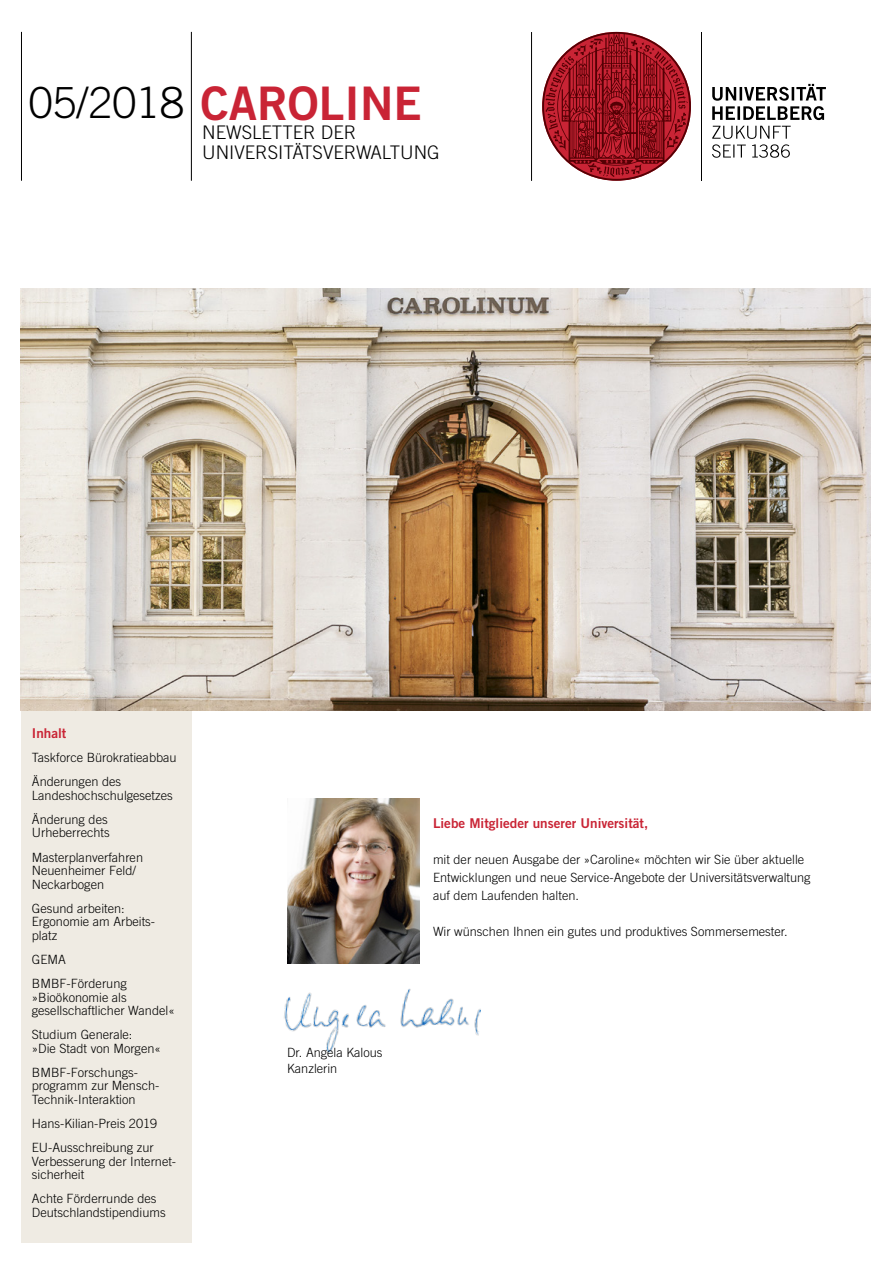
<style>
.page{position:relative;width:893px;height:1263px;background:#fff}
.page>*{position:absolute;margin:0;border:0;box-sizing:border-box;transform-origin:0 0}
._01_Firmierung{font:46.35px "Trade Gothic LT Std Bd 2";color:#c92435}
._01_Firmierung-2{font:300 18.75px "Trade Gothic LT Std";color:#000}
.Caro_Headlines_neu{font:13.5px "Trade Gothic LT Std Bd 2";color:#c92435}
.Inhaltsverzeichnis{font:300 12.75px/13.5px "Trade Gothic LT Std";color:#000}
.Caro_Fließtext{font:300 12.75px/18px "Trade Gothic LT Std";color:#000}
.s1{font-family:"Trade Gothic LT Std";font-weight:300;font-size:42.9px;color:#000}
</style>
<div class="page">
<hr style="left:701px;top:32px;width:1px;height:149px;background:#000">
<svg style="left:712px;top:126px;width:79px;height:32px"></svg>
<svg style="left:712px;top:84px;width:114px;height:36px"></svg>
<svg style="left:542px;top:32px;width:149px;height:149px"></svg>
<div style="left:21px;top:641px;width:170px;height:601px;background:#efebe3"></div>
<hr style="left:531px;top:32px;width:1px;height:149px;background:#000">
<hr style="left:191px;top:32px;width:1px;height:149px;background:#000">
<hr style="left:21px;top:32px;width:1px;height:149px;background:#000">
<img style="left:287px;top:799px;width:133px;height:164px">
<img style="left:284px;top:988px;width:197px;height:66px">
<img style="left:20px;top:288px;width:851px;height:423px">
<p class="_01_Firmierung" style="left:29px;top:75px;width:394px"><span class="s1">05/2018</span> CAROLINE</p>
<p class="_01_Firmierung-2" style="left:202px;top:121px;width:156px">NEWSLETTER DER</p>
<p class="_01_Firmierung-2" style="left:202px;top:141px;width:239px">UNIVERSITÄTSVERWALTUNG</p>
<p class="Caro_Headlines_neu" style="left:32px;top:725px;width:36px">Inhalt</p>
<p class="Inhaltsverzeichnis" style="left:32px;top:751px;width:146px">Taskforce Bürokratieabbau</p>
<p class="Inhaltsverzeichnis" style="left:32px;top:775px;width:142px">Änderungen des<br>Landeshochschulgesetzes</p>
<p class="Inhaltsverzeichnis" style="left:32px;top:812px;width:79px">Änderung des<br>Urheberrechts</p>
<p class="Inhaltsverzeichnis" style="left:32px;top:850px;width:113px">Masterplanverfahren<br>Neuenheimer Feld/<br>Neckarbogen</p>
<p class="Inhaltsverzeichnis" style="left:32px;top:901px;width:125px">Gesund arbeiten:<br>Ergonomie am Arbeits&shy;platz</p>
<p class="Inhaltsverzeichnis" style="left:32px;top:952px;width:36px">GEMA</p>
<p class="Inhaltsverzeichnis" style="left:32px;top:976px;width:144px">BMBF-Förderung »Bioökonomie als gesellschaftlicher Wandel«</p>
<p class="Inhaltsverzeichnis" style="left:32px;top:1028px;width:130px">Studium Generale:<br>»Die Stadt von Morgen«</p>
<p class="Inhaltsverzeichnis" style="left:32px;top:1065px;width:129px">BMBF-Forschungs&shy;programm zur Mensch-<br>Technik-Interaktion</p>
<p class="Inhaltsverzeichnis" style="left:32px;top:1116px;width:127px">Hans-Kilian-Preis 2019</p>
<p class="Inhaltsverzeichnis" style="left:32px;top:1140px;width:146px">EU-Ausschreibung zur<br>Verbesserung der Internet&shy;sicherheit</p>
<p class="Inhaltsverzeichnis" style="left:32px;top:1192px;width:135px">Achte Förderrunde des<br>Deutschlandstipendiums</p>
<p class="Caro_Fließtext" style="left:287px;top:1044px;width:97px">Dr. Angela Kalous</p>
<p class="Caro_Fließtext" style="left:287px;top:1059px;width:52px">Kanzlerin</p>
<p class="Caro_Headlines_neu" style="left:433px;top:815px;width:217px">Liebe Mitglieder unserer Universität,</p>
<p class="Caro_Fließtext" style="left:433px;top:850px;width:379px">mit der neuen Ausgabe der »Caroline« möchten wir Sie über aktuelle<br>Entwicklungen und neue Service-Angebote der Universitätsverwaltung auf dem Laufenden halten.</p>
<p class="Caro_Fließtext" style="left:433px;top:922px;width:356px">Wir wünschen Ihnen ein gutes und produktives Sommersemester.</p>
</div>
